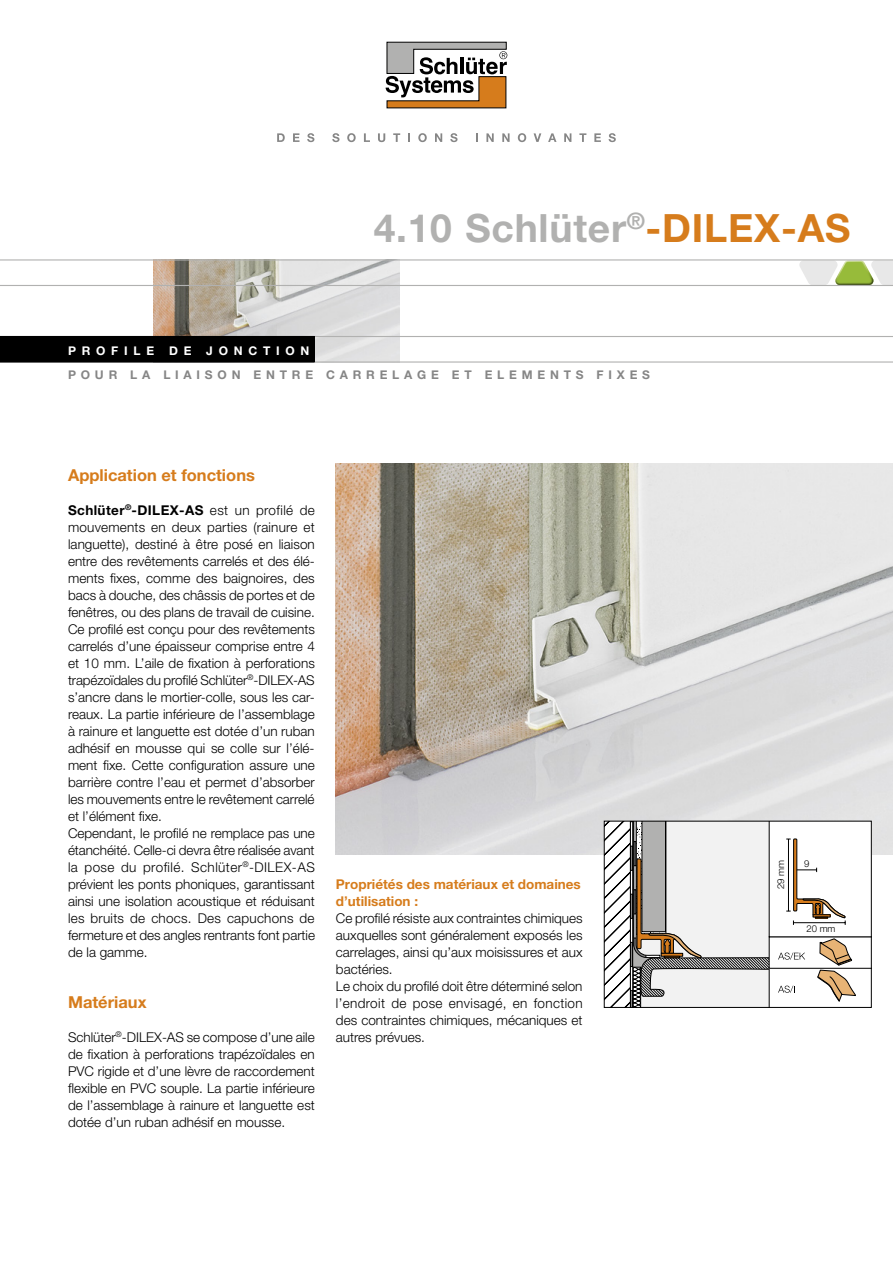
<style>
.page{position:relative;width:893px;height:1263px;background:#fff}
.page>*{position:absolute;margin:0;border:0;box-sizing:border-box;transform-origin:0 0}
.t1{font:700 39px "Helvetica Neue LT Pro";letter-spacing:.02em;color:#b1b1b0}
.t2{font:700 16.5px "Helvetica Neue LT Pro";color:#d67c1c}
.t3{font:300 13.5px/17px "Helvetica Neue LT Pro";color:#000}
.t4{font:700 13.5px/17px "Helvetica Neue LT Pro";color:#d67c1c}
.t5{font:700 12px "Helvetica Neue LT Pro";letter-spacing:.4em;color:#868686}
.t6{font:700 12px "Helvetica Neue LT Pro";letter-spacing:.48em;color:#fff}
.t7{font:300 9.45px "Helvetica Neue LT Pro";color:#000}
.s1{color:#d67c1c}
.s2{font-weight:700}
</style>
<div class="page">
<img style="left:153px;top:260px;width:247px;height:101px">
<img style="left:336px;top:463px;width:557px;height:392px">
<svg style="left:606px;top:823px;width:264px;height:183px"></svg>
<div style="left:604px;top:821px;width:268px;height:187px;border:1px solid #000"></div>
<svg style="left:799px;top:260px;width:94px;height:25px"></svg>
<hr style="left:315px;top:336px;width:578px;height:1px;background:#b1b1b0">
<hr style="left:0;top:285px;width:893px;height:1px;background:#b1b1b0">
<hr style="left:0;top:259px;width:893px;height:1px;background:#b1b1b0">
<hr style="left:315px;top:361px;width:578px;height:2px;background:#b1b1b0">
<div style="left:0;top:336px;width:315px;height:27px;background:#000"></div>
<svg style="left:386px;top:42px;width:121px;height:66px"></svg>
<svg style="left:277px;top:133px;width:8px;height:9px"></svg>
<svg style="left:293px;top:133px;width:6px;height:9px"></svg>
<svg style="left:307px;top:133px;width:7px;height:9px"></svg>
<svg style="left:332px;top:133px;width:7px;height:9px"></svg>
<svg style="left:347px;top:133px;width:9px;height:9px"></svg>
<svg style="left:364px;top:133px;width:6px;height:9px"></svg>
<svg style="left:378px;top:133px;width:7px;height:9px"></svg>
<svg style="left:393px;top:133px;width:7px;height:9px"></svg>
<svg style="left:408px;top:133px;width:2px;height:9px"></svg>
<svg style="left:418px;top:133px;width:9px;height:9px"></svg>
<svg style="left:435px;top:133px;width:7px;height:9px"></svg>
<svg style="left:450px;top:133px;width:8px;height:9px"></svg>
<svg style="left:476px;top:133px;width:2px;height:9px"></svg>
<svg style="left:486px;top:133px;width:8px;height:9px"></svg>
<svg style="left:502px;top:133px;width:8px;height:9px"></svg>
<svg style="left:518px;top:133px;width:8px;height:9px"></svg>
<svg style="left:534px;top:133px;width:7px;height:9px"></svg>
<svg style="left:548px;top:133px;width:8px;height:9px"></svg>
<svg style="left:564px;top:133px;width:7px;height:9px"></svg>
<svg style="left:579px;top:133px;width:7px;height:9px"></svg>
<svg style="left:594px;top:133px;width:7px;height:9px"></svg>
<svg style="left:609px;top:133px;width:7px;height:9px"></svg>
<h1 class="t1" style="left:374px;top:204px;width:478px">4.10 Schlüter<sup>®</sup><span class="s1">-DILEX-AS</span></h1>
<p class="t6" style="left:68px;top:343px;width:243px">PROFILE DE JONCTION</p>
<p class="t5" style="left:68px;top:368px;width:583px">POUR LA LIAISON ENTRE CARRELAGE ET ELEMENTS FIXES</p>
<p class="t2" style="left:68px;top:464px;width:188px">Application et fonctions</p>
<p class="t3" style="left:68px;top:501px;width:248px"><span class="s2">Schlüter</span><sup>®</sup><span class="s2">-DILEX-AS</span> est un profilé de mouvements en deux parties (rainure et languette), destiné à être posé en liaison entre des revêtements carrelés et des élé&shy;ments fixes, comme des baignoires, des bacs à douche, des châssis de portes et de fenêtres, ou des plans de travail de cuisine.<br>Ce profilé est conçu pour des revêtements carrelés d’une épaisseur comprise entre 4 et 10 mm. L’aile de fixation à perforations trapézoïdales du profilé Schlüter<sup>®</sup>-DILEX-AS s’ancre dans le mortier-colle, sous les car&shy;reaux. La partie inférieure de l’assemblage à rainure et languette est dotée d’un ruban adhésif en mousse qui se colle sur l’élé&shy;ment fixe. Cette configuration assure une barrière contre l’eau et permet d’absorber les mouvements entre le revêtement carrelé et l’élément fixe.<br>Cependant, le profilé ne remplace pas une étanchéité. Celle-ci devra être réalisée avant la pose du profilé. Schlüter<sup>®</sup>-DILEX-AS prévient les ponts phoniques, garantissant ainsi une isolation acoustique et réduisant les bruits de chocs. Des capuchons de fermeture et des angles rentrants font partie de la gamme.</p>
<p class="t2" style="left:68px;top:992px;width:80px">Matériaux</p>
<p class="t3" style="left:68px;top:1028px;width:248px;text-align:justify">Schlüter<sup>®</sup>-DILEX-AS se compose d’une aile de fixation à perforations trapézoïdales en PVC rigide et d’une lèvre de raccordement flexible en PVC souple. La partie inférieure de l’assemblage à rainure et languette est dotée d’un ruban adhésif en mousse.</p>
<p class="t4" style="left:336px;top:875px;width:246px">Propriétés des matériaux et domaines d’utilisation :</p>
<p class="t3" style="left:336px;top:909px;width:248px">Ce profilé résiste aux contraintes chimiques auxquelles sont généralement exposés les carrelages, ainsi qu’aux moisissures et aux bactéries.<br>Le choix du profilé doit être déterminé selon l’endroit de pose envisagé, en fonction des contraintes chimiques, mécaniques et autres prévues.</p>
<p class="t7" style="left:775px;top:889px;width:31px;rotate:-90deg">29 mm</p>
<p class="t7" style="left:804px;top:857px;width:7px">9</p>
<p class="t7" style="left:806px;top:923px;width:31px">20 mm</p>
</div>
